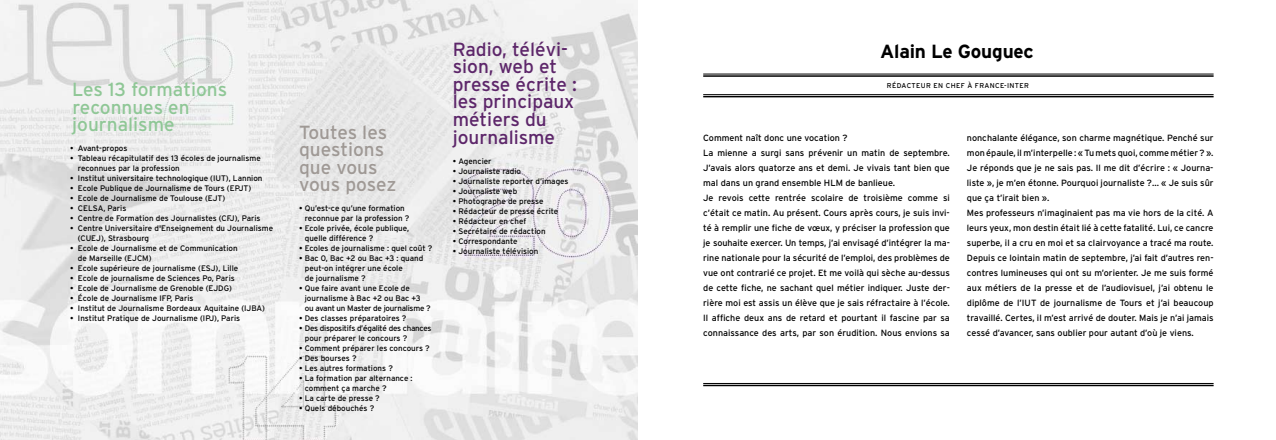
<style>
.page{position:relative;width:1276px;height:440px;background:#fff}
.page>*{position:absolute;margin:0;border:0;box-sizing:border-box;transform-origin:0 0}
.t1{font:19px/17.5px "Interstate";color:#5d266a}
.t2{font:19px/17.5px "Interstate";color:#8fc796}
.t3{font:19px/17.5px "Interstate";color:#9f9995}
.t4{font:700 19px "Interstate";letter-spacing:-.01em;color:#000}
.t5{font:9px/15px "Interstate";color:#000}
.t6{font:8px/10px "Interstate";color:#000}
.t7{font:8px/10px "Interstate";letter-spacing:-.03em;color:#000}
.t8{font:7px "Interstate";letter-spacing:.05em;color:#000}
</style>
<div class="page">
<img style="left:0;top:0;width:638px;height:439px">
<hr style="left:703px;top:383px;width:510px;height:1px;background:#000">
<hr style="left:703px;top:384px;width:510px;height:2px;background:#000">
<hr style="left:703px;top:94px;width:510px;height:1px;background:#000">
<hr style="left:703px;top:96px;width:510px;height:1px;background:#000">
<hr style="left:703px;top:74px;width:510px;height:1px;background:#000">
<hr style="left:703px;top:75px;width:510px;height:2px;background:#000">
<h1 class="t2" style="left:72px;top:80px;width:157px">Les 13 formations reconnues en journalisme</h1>
<p class="t6" style="left:70px;top:143px;width:59px">• Avant-propos</p>
<p class="t6" style="left:78px;top:153px;width:184px;text-indent:-8px">• Tableau récapitulatif des 13 écoles de journalisme reconnues par la profession</p>
<p class="t6" style="left:70px;top:173px;width:194px">• Institut universitaire technologique (IUT), Lannion</p>
<p class="t6" style="left:70px;top:183px;width:183px">• Ecole Publique de Journalisme de Tours (EPJT)</p>
<p class="t6" style="left:70px;top:193px;width:157px">• Ecole de Journalisme de Toulouse (EJT)</p>
<p class="t6" style="left:70px;top:203px;width:58px">• CELSA, Paris</p>
<p class="t6" style="left:70px;top:213px;width:192px">• Centre de Formation des Journalistes (CFJ), Paris</p>
<p class="t6" style="left:78px;top:223px;width:197px;text-indent:-8px">• Centre Universitaire d'Enseignement du Journalisme (CUEJ), Strasbourg</p>
<p class="t6" style="left:78px;top:243px;width:161px;text-indent:-8px">• Ecole de Journalisme et de Communication de Marseille (EJCM)</p>
<p class="t6" style="left:70px;top:263px;width:169px">• Ecole supérieure de journalisme (ESJ), Lille</p>
<p class="t6" style="left:70px;top:273px;width:166px">• Ecole de journalisme de Sciences Po, Paris</p>
<p class="t6" style="left:70px;top:283px;width:163px">• Ecole de Journalisme de Grenoble (EJDG)</p>
<p class="t6" style="left:70px;top:293px;width:125px">• École de Journalisme IFP, Paris</p>
<p class="t6" style="left:70px;top:303px;width:196px">• Institut de Journalisme Bordeaux Aquitaine (IJBA)</p>
<p class="t6" style="left:70px;top:313px;width:171px">• Institut Pratique de Journalisme (IPJ), Paris</p>
<h1 class="t3" style="left:299px;top:123px;width:99px">Toutes les questions que vous vous posez</h1>
<p class="t6" style="left:305px;top:203px;width:106px;text-indent:-6px">• Qu’est-ce qu’une formation reconnue par la profession ?</p>
<p class="t6" style="left:305px;top:223px;width:106px;text-indent:-6px">• Ecole privée, école publique, quelle différence ?</p>
<p class="t6" style="left:299px;top:243px;width:135px">• Ecoles de journalisme : quel coût ?</p>
<p class="t6" style="left:305px;top:253px;width:120px;text-indent:-6px">• Bac 0, Bac +2 ou Bac +3 : quand peut-on intégrer une école<br>de journalisme ?</p>
<p class="t6" style="left:305px;top:283px;width:127px;text-indent:-6px">• Que faire avant une Ecole de journalisme à Bac +2 ou Bac +3 ou avant un Master de journalisme ?</p>
<p class="t6" style="left:299px;top:313px;width:109px">• Des classes préparatoires ?</p>
<p class="t7" style="left:305px;top:323px;width:128px;text-indent:-6px">• Des dispositifs d’égalité des chances pour préparer le concours ?</p>
<p class="t6" style="left:299px;top:343px;width:132px">• Comment préparer les concours ?</p>
<p class="t6" style="left:299px;top:353px;width:59px">• Des bourses ?</p>
<p class="t6" style="left:299px;top:363px;width:95px">• Les autres formations ?</p>
<p class="t6" style="left:305px;top:373px;width:109px;text-indent:-6px">• La formation par alternance : comment ça marche ?</p>
<p class="t6" style="left:299px;top:393px;width:82px">• La carte de presse ?</p>
<p class="t6" style="left:299px;top:403px;width:77px">• Quels débouchés ?</p>
<h1 class="t1" style="left:453px;top:40px;width:126px">Radio, télévi&shy;sion, web et presse écrite : les principaux métiers du journalisme</h1>
<p class="t6" style="left:453px;top:155px;width:40px">• Agencier</p>
<p class="t6" style="left:453px;top:165px;width:70px">• Journaliste radio</p>
<p class="t6" style="left:453px;top:175px;width:117px">• Journaliste reporter d’images</p>
<p class="t6" style="left:453px;top:185px;width:66px">• Journaliste web</p>
<p class="t6" style="left:453px;top:195px;width:92px">• Photographe de presse</p>
<p class="t6" style="left:453px;top:205px;width:107px">• Rédacteur de presse écrite</p>
<p class="t6" style="left:453px;top:215px;width:75px">• Rédacteur en chef</p>
<p class="t6" style="left:453px;top:225px;width:94px">• Secrétaire de rédaction</p>
<p class="t6" style="left:453px;top:235px;width:66px">• Correspondante</p>
<p class="t6" style="left:453px;top:245px;width:87px">• Journaliste télévision</p>
<h1 class="t4" style="left:880px;top:41px;width:155px">Alain Le Gouguec</h1>
<p class="t8" style="left:887px;top:82px;width:144px">RÉDACTEUR EN CHEF À FRANCE-INTER</p>
<p class="t5" style="left:703px;top:130px;width:248px">Comment naît donc une vocation ?<br>La mienne a surgi sans prévenir un matin de septembre.<br>J’avais alors quatorze ans et demi. Je vivais tant bien que mal dans un grand ensemble HLM de banlieue.<br>Je revois cette rentrée scolaire de troisième comme si c’était ce matin. Au présent. Cours après cours, je suis invi&shy;té à remplir une fiche de vœux, y préciser la profession que je souhaite exercer. Un temps, j’ai envisagé d’intégrer la ma&shy;rine nationale pour la sécurité de l’emploi, des problèmes de vue ont contrarié ce projet. Et me voilà qui sèche au-dessus de cette fiche, ne sachant quel métier indiquer. Juste der&shy;rière moi est assis un élève que je sais réfractaire à l’école.<br>Il affiche deux ans de retard et pourtant il fascine par sa connaissance des arts, par son érudition. Nous envions sa</p>
<p class="t5" style="left:967px;top:130px;width:248px">nonchalante élégance, son charme magnétique. Penché sur mon épaule, il m’interpelle : « Tu mets quoi, comme métier ? ».<br>Je réponds que je ne sais pas. Il me dit d’écrire : « Journa&shy;liste », je m’en étonne. Pourquoi journaliste ?... « Je suis sûr que ça t’irait bien ».<br>Mes professeurs n’imaginaient pas ma vie hors de la cité. A leurs yeux, mon destin était lié à cette fatalité. Lui, ce cancre superbe, il a cru en moi et sa clairvoyance a tracé ma route.<br>Depuis ce lointain matin de septembre, j’ai fait d’autres ren&shy;contres lumineuses qui ont su m’orienter. Je me suis formé aux métiers de la presse et de l’audiovisuel, j’ai obtenu le diplôme de l’IUT de journalisme de Tours et j’ai beaucoup travaillé. Certes, il m’est arrivé de douter. Mais je n’ai jamais cessé d’avancer, sans oublier pour autant d’où je viens.</p>
</div>
